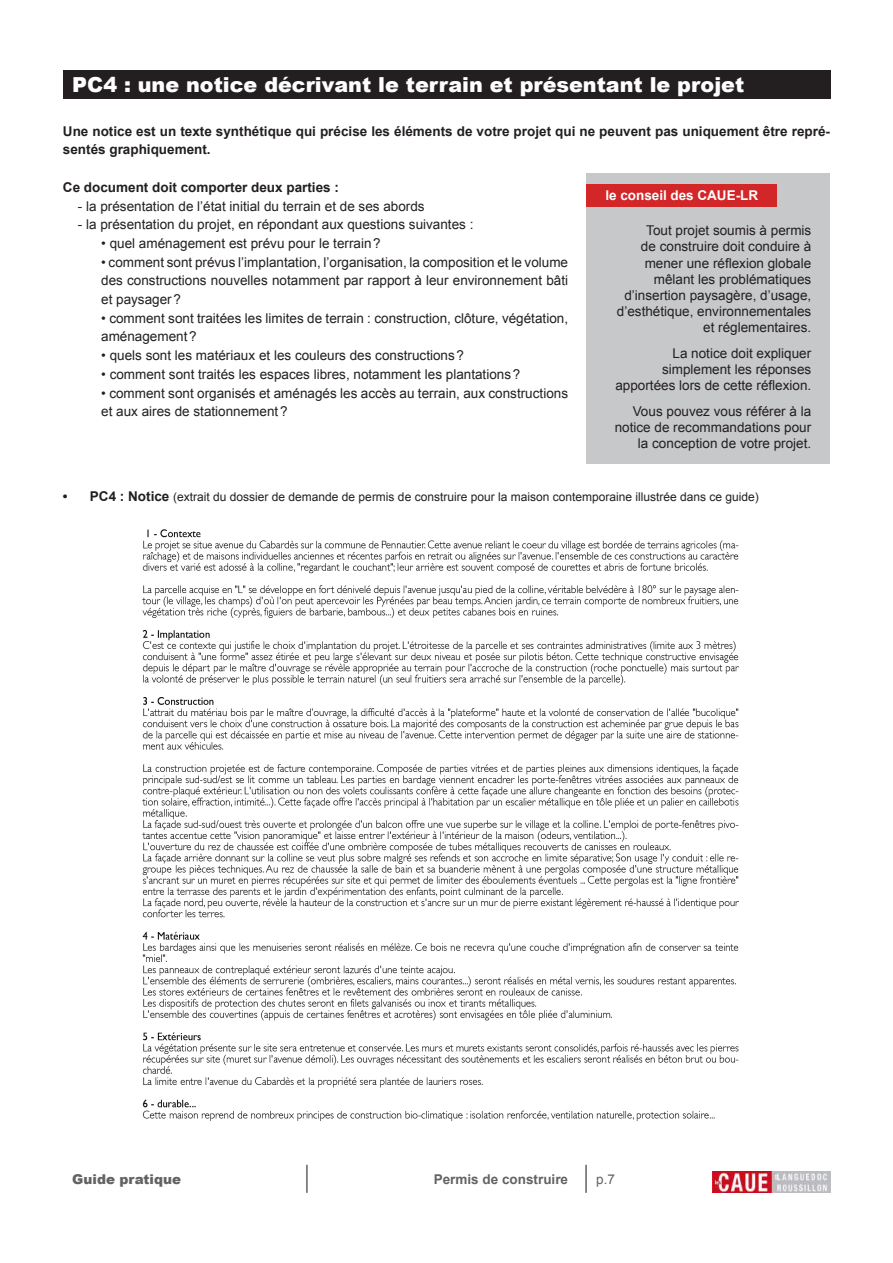
<style>
.page{position:relative;width:893px;height:1263px;background:#fff}
.page>*{position:absolute;margin:0;border:0;box-sizing:border-box;transform-origin:0 0}
.t1{font:900 20.7px "Arial";color:#fff}
.t2{font:13.5px/16.2px "Arial";color:#231f20;text-align:right}
.t3{font:700 13.5px/18.8px "Arial";color:#231f20}
.t4{font:700 13.5px "Arial";color:#fff}
.t5{font:700 13.5px "Arial";color:#636366}
.t6{font:900 13.5px "Arial";color:#636366}
.t7{font:13.5px "Arial";color:#636366}
.t8{font:12px "Arial";color:#231f20}
.s1{font-weight:700;font-size:13.5px}
</style>
<div class="page">
<img style="left:713px;top:1171px;width:117px;height:22px">
<hr style="left:306px;top:1165px;width:2px;height:28px;background:#636366">
<hr style="left:585px;top:1165px;width:2px;height:28px;background:#636366">
<div style="left:63px;top:70px;width:767px;height:28px;background:#231f20"></div>
<div style="left:587px;top:173px;width:243px;height:290px;background:#c7c8ca"></div>
<div style="left:587px;top:184px;width:190px;height:23px;background:#d32628"></div>
<img style="left:142px;top:529px;width:597px;height:592px">
<h1 class="t1" style="left:72px;top:69px;width:673px">PC4 : une notice décrivant le terrain et présentant le projet</h1>
<p class="t3" style="left:63px;top:122px;width:769px">Une notice est un texte synthétique qui précise les éléments de votre projet qui ne peuvent pas uniquement être repré&shy;sentés graphiquement.</p>
<p class="t3" style="left:63px;top:178px;width:278px">Ce document doit comporter deux parties :</p>
<p class="t2" style="left:78px;top:198px;width:348px">- la présentation de l’état initial du terrain et de ses abords</p>
<p class="t2" style="left:78px;top:216px;width:397px">- la présentation du projet, en répondant aux questions suivantes :</p>
<p class="t2" style="left:101px;top:235px;width:281px">• quel aménagement est prévu pour le terrain?</p>
<p class="t2" style="left:101px;top:253px;width:468px;line-height:18.8px;text-align:justify">• comment sont prévus l’implantation, l’organisation, la composition et le volume des constructions nouvelles notamment par rapport à leur environnement bâti et paysager?</p>
<p class="t2" style="left:101px;top:309px;width:468px;line-height:18.8px;text-align:left">• comment sont traitées les limites de terrain : construction, clôture, végétation, aménagement?</p>
<p class="t2" style="left:101px;top:347px;width:364px">• quels sont les matériaux et les couleurs des constructions?</p>
<p class="t2" style="left:101px;top:366px;width:421px">• comment sont traités les espaces libres, notamment les plantations?</p>
<p class="t2" style="left:101px;top:384px;width:468px;line-height:18.8px;text-align:left">• comment sont organisés et aménagés les accès au terrain, aux constructions et aux aires de stationnement?</p>
<p class="t4" style="left:605px;top:187px;width:154px">le conseil des CAUE-LR</p>
<p class="t2" style="left:617px;top:222px;width:196px">Tout projet soumis à permis<br>de construire doit conduire à mener une réflexion globale mêlant les problématiques d’insertion paysagère, d’usage, d’esthétique, environnementales et réglementaires.</p>
<p class="t2" style="left:615px;top:345px;width:197px">La notice doit expliquer simplement les réponses apportées lors de cette réflexion.</p>
<p class="t2" style="left:615px;top:403px;width:198px">Vous pouvez vous référer à la notice de recommandations pour la conception de votre projet.</p>
<p class="t8" style="left:63px;top:488px;width:697px"><span class="s1">• PC4 : Notice</span> (extrait du dossier de demande de permis de construire pour la maison contemporaine illustrée dans ce guide)</p>
<p class="t6" style="left:72px;top:1169px;width:110px">Guide pratique</p>
<p class="t5" style="left:434px;top:1170px;width:136px">Permis de construire</p>
<p class="t7" style="left:596px;top:1170px;width:20px">p.7</p>
</div>
